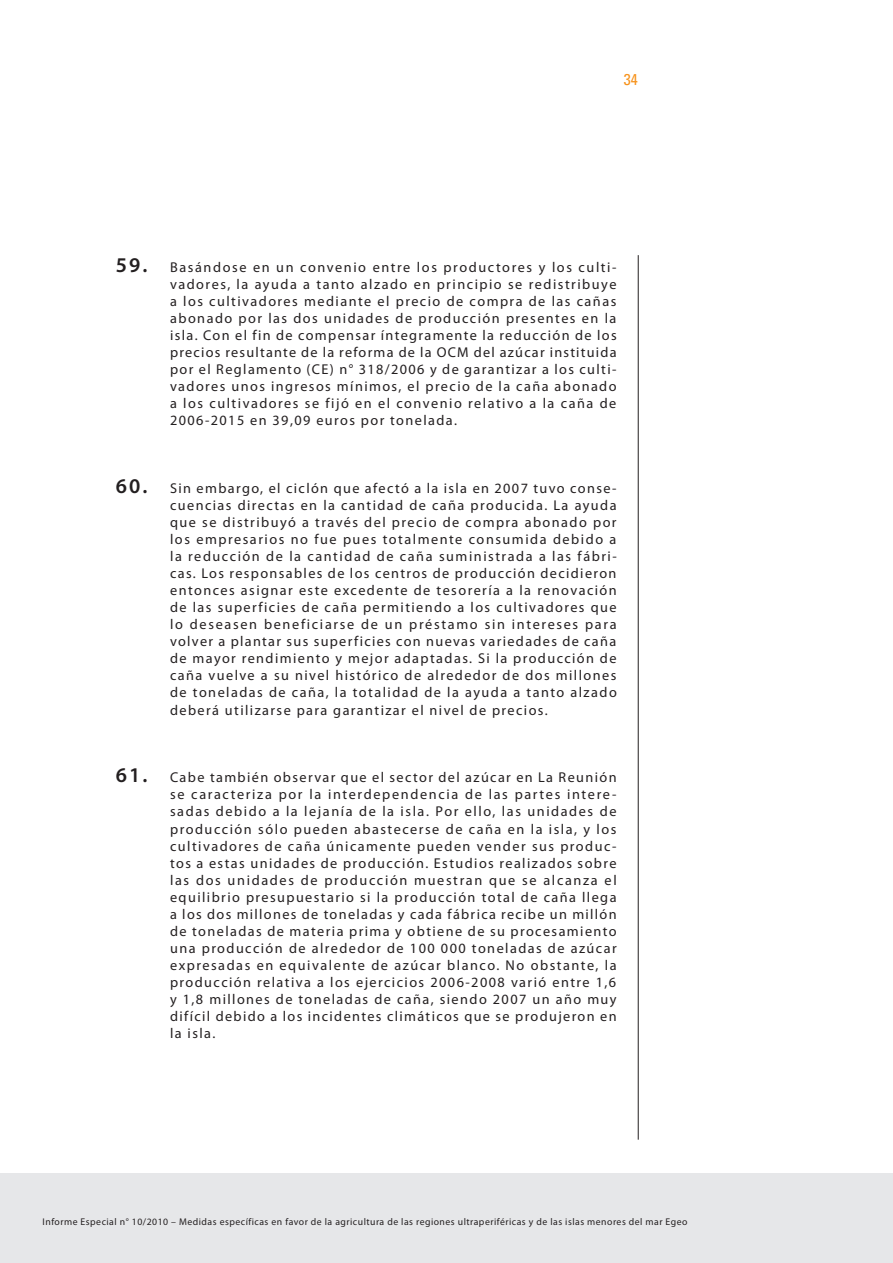
<style>
.page{position:relative;width:893px;height:1263px;background:#fff}
.page>*{position:absolute;margin:0;border:0;box-sizing:border-box;transform-origin:0 0}
.t1{font:600 21px "Myriad Pro";color:#231f20}
.t2{font:condensed 15.75px "Univers LT Std";color:#f7931d}
.t3{font:14.25px/17px "Myriad Pro";letter-spacing:.1em;color:#231f20;text-align:justify}
.t4{font:9.75px "Myriad Pro";letter-spacing:.05em;color:#231f20}
.s1{font-weight:600;font-size:21px}
.s2{font-weight:400;font-size:14.25px}
</style>
<div class="page">
<div style="left:0;top:1174px;width:893px;height:89px;background:#e6e7e9"></div>
<hr style="left:638px;top:255px;width:1px;height:885px;background:#231f20">
<p class="t2" style="left:624px;top:69px;width:15px">34</p>
<p class="t3" style="left:170px;top:259px;width:448px;text-indent:-54px"><span class="s1">59.</span> Basándose en un convenio entre los productores y los culti&shy;vadores, la ayuda a tanto alzado en principio se redistribuye a los cultivadores mediante el precio de compra de las cañas abonado por las dos unidades de producción presentes en la isla. Con el fin de compensar íntegramente la reducción de los precios resultante de la reforma de la OCM del azúcar instituida por el Reglamento (CE) n° 318/2006 y de garantizar a los culti&shy;vadores unos ingresos mínimos, el precio de la caña abonado a los cultivadores se fijó en el convenio relativo a la caña de 2006-2015 en 39,09 euros por tonelada.</p>
<h1 class="t1" style="left:116px;top:473px;width:44px">60. <span class="s2">S</span></h1>
<p class="t3" style="left:170px;top:480px;width:448px;text-indent:8px">in embargo, el ciclón que afectó a la isla en 2007 tuvo conse&shy;cuencias directas en la cantidad de caña producida. La ayuda que se distribuyó a través del precio de compra abonado por los empresarios no fue pues totalmente consumida debido a la reducción de la cantidad de caña suministrada a las fábri&shy;cas. Los responsables de los centros de producción decidieron entonces asignar este excedente de tesorería a la renovación de las superficies de caña permitiendo a los cultivadores que lo deseasen beneficiarse de un préstamo sin intereses para volver a plantar sus superficies con nuevas variedades de caña de mayor rendimiento y mejor adaptadas. Si la producción de caña vuelve a su nivel histórico de alrededor de dos millones de toneladas de caña, la totalidad de la ayuda a tanto alzado deberá utilizarse para garantizar el nivel de precios.</p>
<h1 class="t1" style="left:116px;top:762px;width:45px">61. <span class="s2">C</span></h1>
<p class="t3" style="left:170px;top:769px;width:448px;text-indent:10px">abe también observar que el sector del azúcar en La Reunión se caracteriza por la interdependencia de las partes intere&shy;sadas debido a la lejanía de la isla. Por ello, las unidades de producción sólo pueden abastecerse de caña en la isla, y los cultivadores de caña únicamente pueden vender sus produc&shy;tos a estas unidades de producción. Estudios realizados sobre las dos unidades de producción muestran que se alcanza el equilibrio presupuestario si la producción total de caña llega a los dos millones de toneladas y cada fábrica recibe un millón de toneladas de materia prima y obtiene de su procesamiento una producción de alrededor de 100 000 toneladas de azúcar expresadas en equivalente de azúcar blanco. No obstante, la producción relativa a los ejercicios 2006-2008 varió entre 1,6 y 1,8 millones de toneladas de caña, siendo 2007 un año muy difícil debido a los incidentes climáticos que se produjeron en la isla.</p>
<p class="t4" style="left:43px;top:1215px;width:646px">I nforme Especial n° 10/2010 – Medidas específicas en favor de la agricultura de las regiones ultraperiféricas y de las islas menores del mar Egeo</p>
</div>
